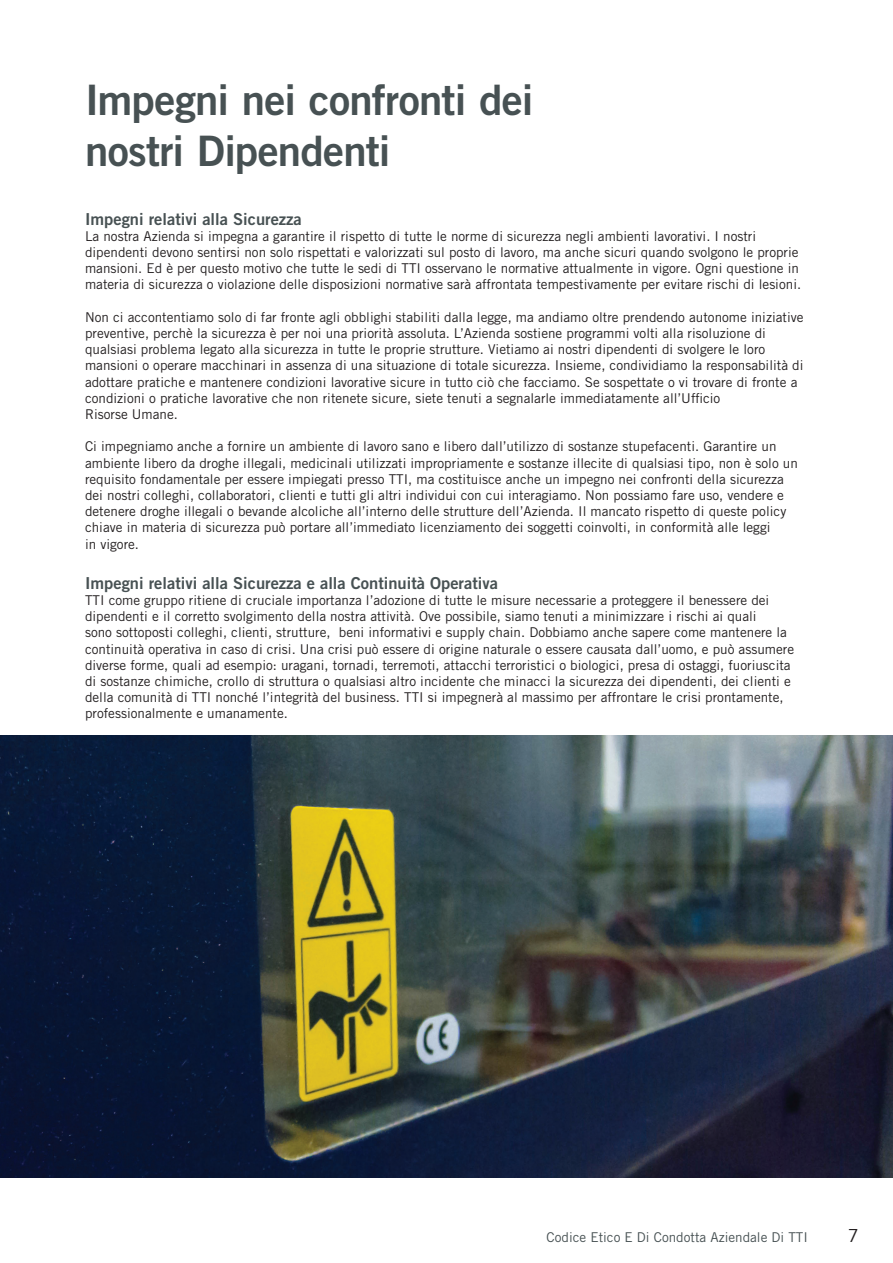
<style>
.page{position:relative;width:893px;height:1263px;background:#fff}
.page>*{position:absolute;margin:0;border:0;box-sizing:border-box;transform-origin:0 0}
.t1{font:42px/50.4px "Trade Gothic LT Std Bd 2";letter-spacing:-.02em;color:#475153}
.t2{font:18px "Trade Gothic LT Std";color:#231f20}
.t3{font:16.5px "Trade Gothic LT Std Bd 2";color:#475153}
.t4{font:13.5px/16.2px "Trade Gothic LT Std";color:#231f20}
.t5{font:13.5px "Trade Gothic LT Std";color:#475153}
</style>
<div class="page">
<img style="left:0;top:736px;width:893px;height:442px">
<p class="t1" style="left:85px;top:74px;width:450px">Impegni nei confronti dei nostri Dipendenti</p>
<p class="t3" style="left:85px;top:208px;width:218px">Impegni relativi alla Sicurezza</p>
<p class="t4" style="left:85px;top:228px;width:718px">La nostra Azienda si impegna a garantire il rispetto di tutte le norme di sicurezza negli ambienti lavorativi. I nostri dipendenti devono sentirsi non solo rispettati e valorizzati sul posto di lavoro, ma anche sicuri quando svolgono le proprie mansioni. Ed è per questo motivo che tutte le sedi di TTI osservano le normative attualmente in vigore. Ogni questione in materia di sicurezza o violazione delle disposizioni normative sarà affrontata tempestivamente per evitare rischi di lesioni.</p>
<p class="t4" style="left:85px;top:309px;width:720px">Non ci accontentiamo solo di far fronte agli obblighi stabiliti dalla legge, ma andiamo oltre prendendo autonome iniziative preventive, perchè la sicurezza è per noi una priorità assoluta. L’Azienda sostiene programmi volti alla risoluzione di qualsiasi problema legato alla sicurezza in tutte le proprie strutture. Vietiamo ai nostri dipendenti di svolgere le loro mansioni o operare macchinari in assenza di una situazione di totale sicurezza. Insieme, condividiamo la responsabilità di adottare pratiche e mantenere condizioni lavorative sicure in tutto ciò che facciamo. Se sospettate o vi trovare di fronte a condizioni o pratiche lavorative che non ritenete sicure, siete tenuti a segnalarle immediatamente all’Ufficio<br>Risorse Umane.</p>
<p class="t4" style="left:85px;top:438px;width:714px">Ci impegniamo anche a fornire un ambiente di lavoro sano e libero dall’utilizzo di sostanze stupefacenti. Garantire un ambiente libero da droghe illegali, medicinali utilizzati impropriamente e sostanze illecite di qualsiasi tipo, non è solo un requisito fondamentale per essere impiegati presso TTI, ma costituisce anche un impegno nei confronti della sicurezza dei nostri colleghi, collaboratori, clienti e tutti gli altri individui con cui interagiamo. Non possiamo fare uso, vendere e detenere droghe illegali o bevande alcoliche all’interno delle strutture dell’Azienda. Il mancato rispetto di queste policy chiave in materia di sicurezza può portare all’immediato licenziamento dei soggetti coinvolti, in conformità alle leggi<br>in vigore.</p>
<p class="t3" style="left:85px;top:573px;width:414px">Impegni relativi alla Sicurezza e alla Continuità Operativa</p>
<p class="t4" style="left:85px;top:592px;width:710px">TTI come gruppo ritiene di cruciale importanza l’adozione di tutte le misure necessarie a proteggere il benessere dei dipendenti e il corretto svolgimento della nostra attività. Ove possibile, siamo tenuti a minimizzare i rischi ai quali<br>sono sottoposti colleghi, clienti, strutture, beni informativi e supply chain. Dobbiamo anche sapere come mantenere la continuità operativa in caso di crisi. Una crisi può essere di origine naturale o essere causata dall’uomo, e può assumere diverse forme, quali ad esempio: uragani, tornadi, terremoti, attacchi terroristici o biologici, presa di ostaggi, fuoriuscita di sostanze chimiche, crollo di struttura o qualsiasi altro incidente che minacci la sicurezza dei dipendenti, dei clienti e della comunità di TTI nonché l’integrità del business. TTI si impegnerà al massimo per affrontare le crisi prontamente, professionalmente e umanamente.</p>
<p class="t5" style="left:547px;top:1229px;width:263px">Codice Etico E Di Condotta Aziendale Di TTI</p>
<h2 class="t2" style="left:848px;top:1224px;width:12px">7</h2>
</div>
